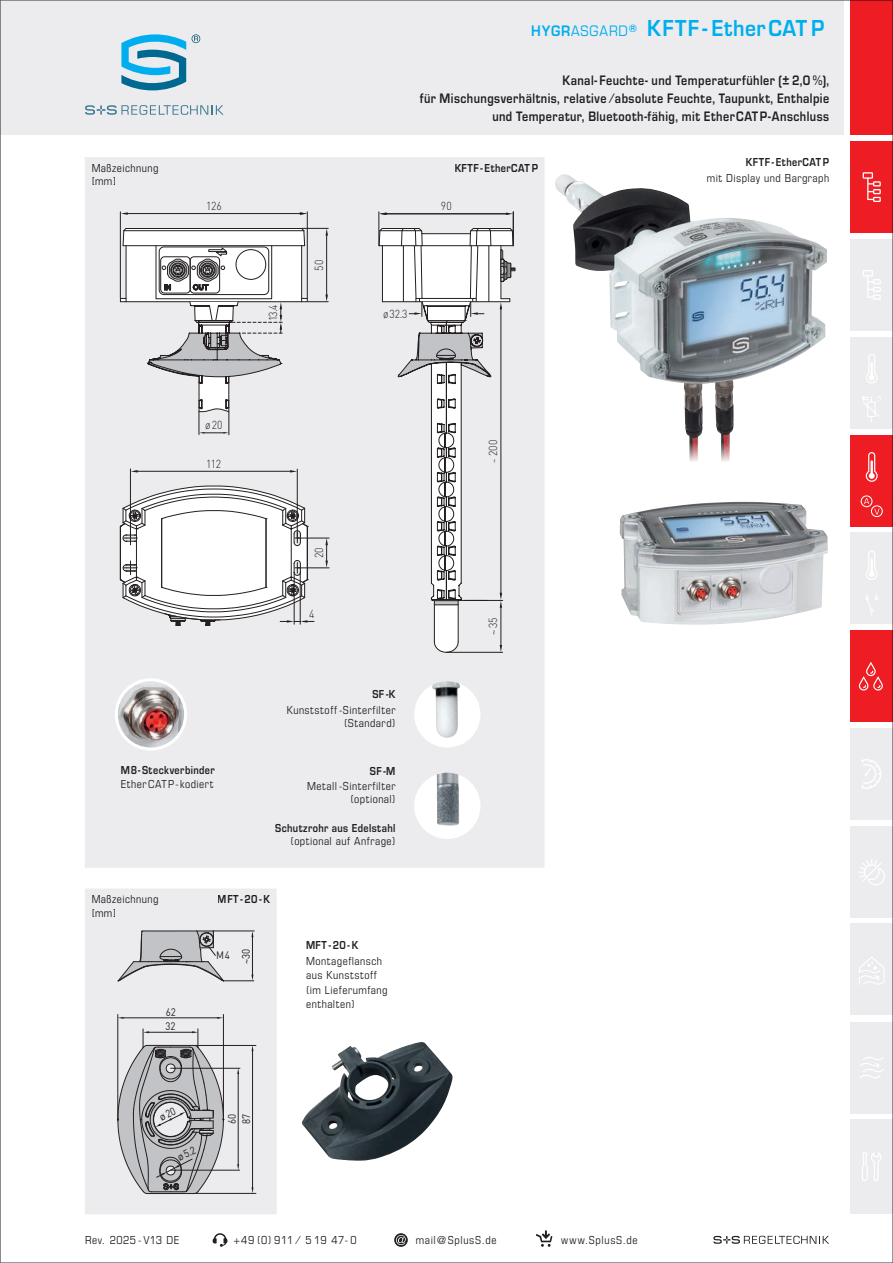
<style>
.page{position:relative;width:893px;height:1263px;background:#fff}
.page>*{position:absolute;margin:0;border:0;box-sizing:border-box;transform-origin:0 0}
.t1{font:700 24px "Eurostile OT";letter-spacing:.035em;color:#00aeef;scale:.9 1}
.t2{font:700 14.25px/18px "Eurostile OT";letter-spacing:.035em;color:#231f20;text-align:right;scale:.85 1}
.t3{font:12px/13.5px "Eurostile OT Cond";letter-spacing:.04em;color:#231f20}
.t4{font:700 12px "Eurostile OT";letter-spacing:.04em;color:#231f20;scale:.85 1}
.t5{font:12px "Eurostile OT Cond";letter-spacing:.06em;color:#231f20}
.t6{font:12px "Eurostile OT Cond";letter-spacing:.065em;color:#231f20}
.t7{font:300 11.55px "DIN Pro";letter-spacing:.005em;color:#231f20;scale:.9 1}
.t8{font:10.8px/14.4px "DIN Pro";color:#231f20;scale:.9 1}
.t9{font:10.8px "DIN Pro";color:#231f20}
.s1{font-size:15.75px}
.s2{font-weight:400;font-size:15.75px}
.s3{font-size:9.45px}
</style>
<div class="page">
<div style="left:0;top:0;width:844px;height:135px;background:#ececee"></div>
<svg style="left:121px;top:34px;width:65px;height:56px"></svg>
<svg style="left:192px;top:34px;width:8px;height:9px"></svg>
<svg style="left:85px;top:105px;width:139px;height:10px"></svg>
<div style="left:850px;top:0;width:43px;height:135px;background:#ee1d23"></div>
<div style="left:850px;top:826px;width:43px;height:91px;background:#ececee"></div>
<div style="left:850px;top:1119px;width:43px;height:95px;background:#ececee"></div>
<div style="left:850px;top:337px;width:43px;height:91px;background:#ececee"></div>
<div style="left:850px;top:728px;width:43px;height:92px;background:#ececee"></div>
<div style="left:850px;top:533px;width:43px;height:91px;background:#ececee"></div>
<div style="left:850px;top:239px;width:43px;height:92px;background:#ececee"></div>
<div style="left:850px;top:141px;width:43px;height:92px;background:#ee1d23"></div>
<svg style="left:862px;top:396px;width:19px;height:26px"></svg>
<svg style="left:865px;top:594px;width:13px;height:21px"></svg>
<svg style="left:863px;top:172px;width:18px;height:30px"></svg>
<svg style="left:863px;top:270px;width:18px;height:30px"></svg>
<svg style="left:866px;top:354px;width:12px;height:29px"></svg>
<svg style="left:866px;top:550px;width:12px;height:30px"></svg>
<svg style="left:861px;top:759px;width:20px;height:30px"></svg>
<svg style="left:859px;top:859px;width:26px;height:26px"></svg>
<svg style="left:862px;top:1152px;width:20px;height:29px"></svg>
<div style="left:850px;top:1022px;width:43px;height:91px;background:#ececee"></div>
<svg style="left:860px;top:1057px;width:24px;height:21px"></svg>
<div style="left:850px;top:924px;width:43px;height:91px;background:#ececee"></div>
<svg style="left:859px;top:957px;width:26px;height:28px"></svg>
<div style="left:850px;top:435px;width:43px;height:91px;background:#ee1d23"></div>
<svg style="left:860px;top:495px;width:23px;height:23px"></svg>
<svg style="left:866px;top:452px;width:12px;height:30px"></svg>
<div style="left:850px;top:630px;width:43px;height:92px;background:#ee1d23"></div>
<svg style="left:859px;top:662px;width:24px;height:28px"></svg>
<svg style="left:713px;top:1236px;width:116px;height:8px"></svg>
<svg style="left:213px;top:1233px;width:14px;height:14px"></svg>
<svg style="left:536px;top:1230px;width:16px;height:17px"></svg>
<svg style="left:394px;top:1233px;width:14px;height:14px"></svg>
<svg style="left:396px;top:1235px;width:10px;height:10px"></svg>
<img style="left:684px;top:384px;width:50px;height:78px">
<img style="left:555px;top:174px;width:272px;height:210px">
<img style="left:620px;top:502px;width:208px;height:123px">
<div style="left:85px;top:889px;width:191px;height:325px;background:#ececee"></div>
<hr style="left:238px;top:1074px;width:1px;height:90px;background:#231f20">
<hr style="left:171px;top:1170px;width:69px;height:1px;background:#231f20">
<hr style="left:171px;top:1068px;width:69px;height:1px;background:#231f20">
<svg style="left:237px;top:1068px;width:2px;height:6px"></svg>
<svg style="left:237px;top:1164px;width:2px;height:6px"></svg>
<hr style="left:252px;top:1050px;width:1px;height:138px;background:#231f20">
<hr style="left:195px;top:1045px;width:61px;height:1px;background:#231f20">
<hr style="left:195px;top:1193px;width:61px;height:1px;background:#231f20">
<hr style="left:123px;top:1017px;width:95px;height:1px;background:#231f20">
<hr style="left:223px;top:1014px;width:1px;height:107px;background:#231f20">
<hr style="left:118px;top:1014px;width:1px;height:107px;background:#231f20">
<svg style="left:118px;top:1017px;width:6px;height:2px"></svg>
<svg style="left:217px;top:1017px;width:6px;height:2px"></svg>
<svg style="left:117px;top:930px;width:107px;height:52px"></svg>
<hr style="left:252px;top:933px;width:1px;height:42px;background:#231f20">
<hr style="left:224px;top:980px;width:30px;height:1px;background:#231f20">
<hr style="left:213px;top:931px;width:41px;height:1px;background:#231f20">
<div style="left:85px;top:157px;width:459px;height:710px;background:#ececee"></div>
<hr style="left:297px;top:568px;width:32px;height:1px;background:#231f20">
<hr style="left:297px;top:538px;width:32px;height:1px;background:#231f20">
<svg style="left:325px;top:538px;width:3px;height:30px"></svg>
<hr style="left:135px;top:471px;width:157px;height:1px;background:#231f20">
<hr style="left:297px;top:469px;width:1px;height:69px;background:#231f20">
<hr style="left:130px;top:469px;width:1px;height:69px;background:#231f20">
<svg style="left:131px;top:470px;width:7px;height:3px"></svg>
<svg style="left:290px;top:470px;width:7px;height:3px"></svg>
<svg style="left:120px;top:485px;width:194px;height:141px"></svg>
<svg style="left:379px;top:228px;width:137px;height:425px"></svg>
<svg style="left:120px;top:228px;width:208px;height:207px"></svg>
<hr style="left:125px;top:213px;width:178px;height:1px;background:#231f20">
<hr style="left:307px;top:212px;width:1px;height:86px;background:#231f20">
<hr style="left:120px;top:212px;width:1px;height:86px;background:#231f20">
<svg style="left:121px;top:212px;width:7px;height:3px"></svg>
<svg style="left:506px;top:213px;width:7px;height:2px"></svg>
<hr style="left:513px;top:212px;width:1px;height:34px;background:#231f20">
<hr style="left:385px;top:214px;width:123px;height:1px;background:#231f20">
<hr style="left:379px;top:212px;width:1px;height:34px;background:#231f20">
<svg style="left:300px;top:212px;width:7px;height:3px"></svg>
<div style="left:413px;top:771px;width:69px;height:69px;background:#fff;border-radius:50%"></div>
<img style="left:436px;top:774px;width:24px;height:52px">
<div style="left:411px;top:770px;width:72px;height:72px;border:3px solid #ececee;border-radius:50%"></div>
<div style="left:413px;top:680px;width:69px;height:69px;background:#fff;border-radius:50%"></div>
<img style="left:431px;top:682px;width:30px;height:56px">
<div style="left:411px;top:678px;width:72px;height:72px;border:3px solid #ececee;border-radius:50%"></div>
<img style="left:116px;top:680px;width:70px;height:69px;border-radius:35px">
<div style="left:115px;top:678px;width:72px;height:72px;border:3px solid #fff;border-radius:50%"></div>
<img style="left:302px;top:1042px;width:151px;height:119px">
<svg style="left:0;top:0;width:1px;height:1263px"></svg>
<svg style="left:117px;top:1029px;width:110px;height:165px"></svg>
<p class="t3" style="left:91px;top:161px;width:68px">Maßzeichnung [mm]</p>
<p class="t7" style="left:206px;top:198px;width:19px">126</p>
<p class="t7" style="left:265px;top:321px;width:21px;rotate:-90deg">13.4</p>
<p class="t7" style="left:311px;top:271px;width:14px;rotate:-90deg">50</p>
<h1 class="t1" style="left:531px;top:15px;width:327px"><span class="s1">HYGR</span><span class="s2">ASGARD</span><sup>®</sup> KFTF- EtherCAT P</h1>
<p class="t2" style="left:420px;top:72px;width:483px">Kanal- Feuchte- und Temperaturfühler (± 2,0 %),<br>für Mischungsverhältnis, relative ⁄ absolute Feuchte, Taupunkt, Enthalpie und Temperatur, Bluetooth-fähig, mit EtherCATP-Anschluss</p>
<p class="t4" style="left:454px;top:161px;width:100px">KFTF - EtherCAT P</p>
<p class="t4" style="left:746px;top:156px;width:100px">KFTF - EtherCAT P</p>
<p class="t3" style="left:707px;top:171px;width:124px">mit Display und Bargraph</p>
<p class="t7" style="left:441px;top:198px;width:14px">90</p>
<p class="t7" style="left:383px;top:306px;width:29px">ø32.3</p>
<p class="t7" style="left:205px;top:417px;width:21px">ø20</p>
<p class="t7" style="left:206px;top:455px;width:18px">112</p>
<p class="t4" style="left:121px;top:764px;width:112px">M8- Steckverbinder</p>
<p class="t3" style="left:121px;top:777px;width:94px">EtherCATP-kodiert</p>
<p class="t7" style="left:311px;top:558px;width:14px;rotate:-90deg">20</p>
<p class="t7" style="left:309px;top:606px;width:7px">4</p>
<p class="t4" style="left:372px;top:687px;width:29px">SF -K</p>
<p class="t3" style="left:287px;top:703px;width:110px;text-align:right">Kunststoff -Sinterfilter (Standard)</p>
<p class="t4" style="left:370px;top:764px;width:32px">SF -M</p>
<p class="t3" style="left:307px;top:780px;width:90px;line-height:12.8px;text-align:right">Metall -Sinterfilter (optional)</p>
<p class="t4" style="left:275px;top:822px;width:143px">Schutzrohr aus Edelstahl</p>
<p class="t3" style="left:291px;top:834px;width:106px">(optional auf Anfrage)</p>
<p class="t3" style="left:91px;top:893px;width:68px">Maßzeichnung [mm]</p>
<p class="t4" style="left:218px;top:892px;width:63px">MFT-20-K</p>
<p class="t8" style="left:166px;top:1004px;width:13px">62</p>
<p class="t8" style="left:165px;top:1018px;width:13px">32</p>
<p class="t8" style="left:216px;top:948px;width:17px">M4</p>
<p class="t8" style="left:238px;top:964px;width:19px;rotate:-90deg">~30</p>
<p class="t9" style="left:175px;top:1151px;width:20px;rotate:-25deg">ø5.2</p>
<p class="t8" style="left:224px;top:1124px;width:13px;rotate:-90deg">60<br>87</p>
<p class="t4" style="left:306px;top:939px;width:63px">MFT-20-K</p>
<p class="t3" style="left:306px;top:954px;width:77px">Montageflansch aus Kunststoff</p>
<p class="t3" style="left:306px;top:984px;width:83px">(im Lieferumfang enthalten)</p>
<p class="t7" style="left:485px;top:463px;width:27px;rotate:-90deg"><span class="s3">~</span> 200</p>
<p class="t7" style="left:485px;top:635px;width:20px;rotate:-90deg">~35</p>
<p class="t3" style="left:85px;top:1233px;width:96px">Rev. 2025 - V13 DE</p>
<p class="t3" style="left:234px;top:1233px;width:125px">+49 (0) 911 ⁄ 5 19 47- 0</p>
<p class="t5" style="left:416px;top:1233px;width:82px">mail@SplusS.de</p>
<p class="t6" style="left:561px;top:1233px;width:78px">www.SplusS.de</p>
</div>
